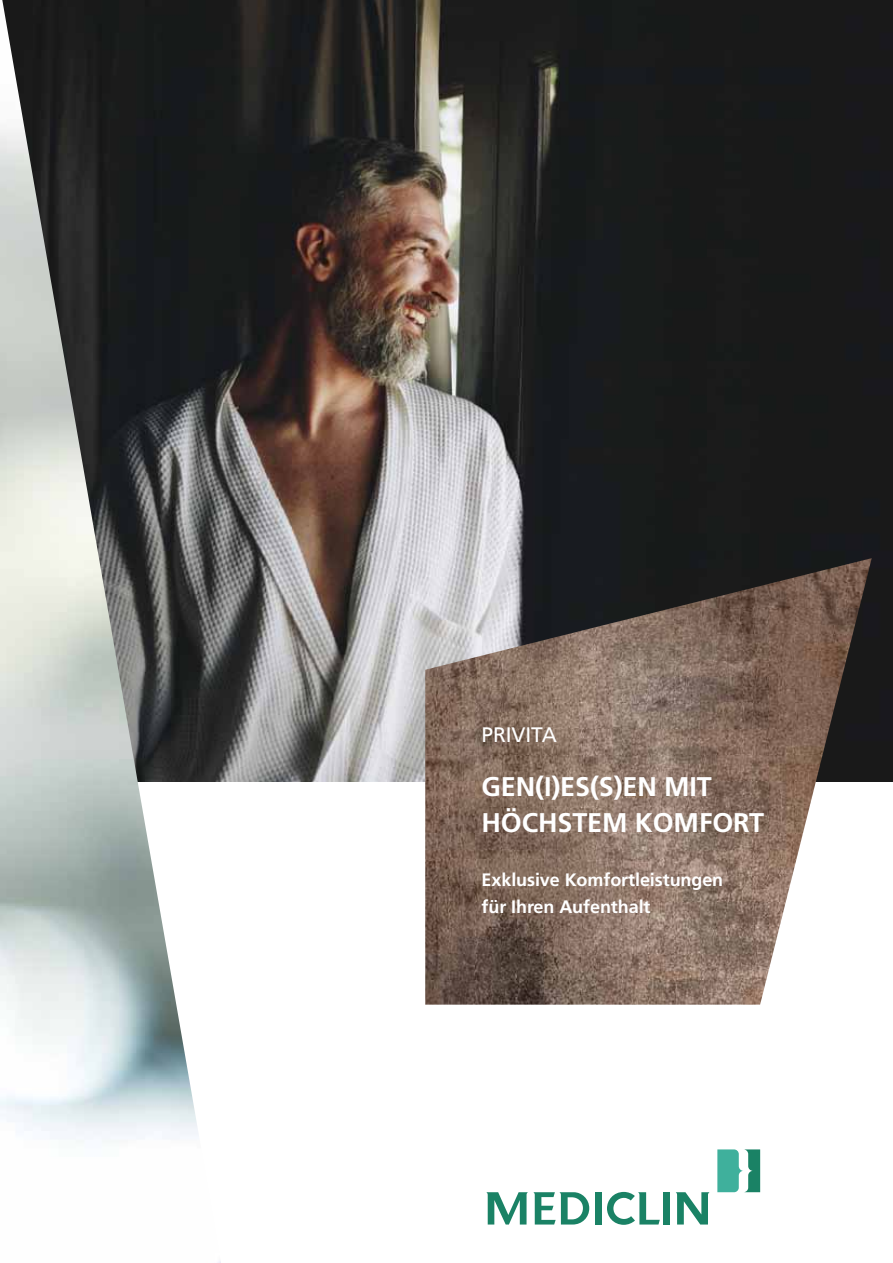
<style>
.page{position:relative;width:893px;height:1263px;background:#fff}
.page>*{position:absolute;margin:0;border:0;box-sizing:border-box;transform-origin:0 0}
.t1{font:700 27px/36px "Frutiger LT";letter-spacing:-.005em;color:#fff}
.t2{font:21px "Frutiger LT Std";letter-spacing:-.005em;color:#fff}
.t3{font:700 18px/27px "Frutiger LT";letter-spacing:-.005em;color:#fff}
</style>
<div class="page">
<img style="left:221px;top:0;width:672px;height:781px">
<img style="left:0;top:0;width:221px;height:1263px">
<img style="left:425px;top:558px;width:447px;height:447px">
<svg style="left:717px;top:1149px;width:43px;height:43px"></svg>
<div style="left:595px;top:1192px;width:6px;height:32px;background:#1a8265"></div>
<svg style="left:607px;top:1192px;width:53px;height:33px"></svg>
<div style="left:663px;top:1192px;width:7px;height:32px;background:#1a8265"></div>
<svg style="left:486px;top:1192px;width:103px;height:32px"></svg>
<svg style="left:676px;top:1192px;width:34px;height:32px"></svg>
<p class="t2" style="left:482px;top:722px;width:77px">PRIVITA</p>
<h1 class="t1" style="left:482px;top:769px;width:284px">Gen(I)es(S)en mit höchstem Komfort</h1>
<p class="t3" style="left:482px;top:866px;width:243px">Exklusive Komfortleistungen für Ihren Aufenthalt</p>
</div>
